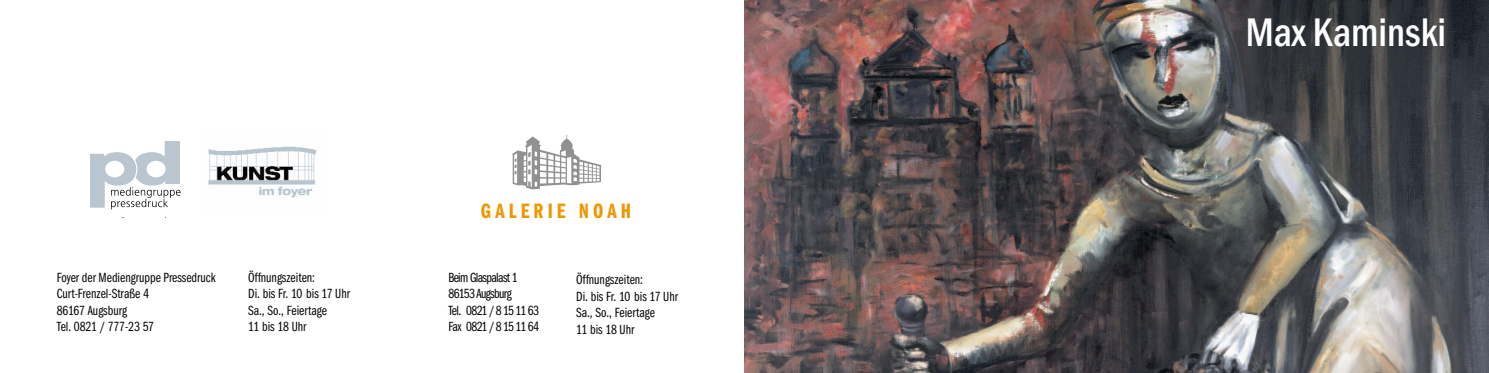
<style>
.page{position:relative;width:1489px;height:373px;background:#fff}
.page>*{position:absolute;margin:0;border:0;box-sizing:border-box;transform-origin:0 0}
.t1{font:500 condensed 41.25px "Franklin Gothic Itc T";color:#fff;scale:.95 1}
.t2{font:600 extra-condensed 21.5px "Franklin Gothic Itc T";letter-spacing:.19em;color:#ee9700}
.t3{font:extra-condensed 13.75px/16.5px "Franklin Gothic Itc T";color:#000}
.t4{font:extra-condensed 13.75px/16.5px "Franklin Gothic Itc T";letter-spacing:-.045em;color:#000}
</style>
<div class="page">
<img style="left:744px;top:1px;width:744px;height:371px">
<svg style="left:512px;top:134px;width:89px;height:55px"></svg>
<img style="left:208px;top:146px;width:109px;height:52px">
<svg style="left:90px;top:141px;width:90px;height:68px"></svg>
<p class="t3" style="left:57px;top:269px;width:161px">Foyer der Mediengruppe Pressedruck<br>Curt-Frenzel-Straße 4<br>86167 Augsburg<br>Tel. 0821 / 777-23 57</p>
<p class="t3" style="left:248px;top:269px;width:103px">Öffnungszeiten:<br>Di. bis Fr. 10 bis 17 Uhr<br>Sa., So., Feiertage<br>11 bis 18 Uhr</p>
<h2 class="t2" style="left:481px;top:203px;width:152px">GALERIE NOAH</h2>
<p class="t4" style="left:448px;top:269px;width:92px">Beim Glaspalast 1<br>86153 Augsburg<br>Tel. 0821 / 8 15 11 63<br>Fax 0821 / 8 15 11 64</p>
<p class="t3" style="left:576px;top:272px;width:103px">Öffnungszeiten:<br>Di. bis Fr. 10 bis 17 Uhr<br>Sa., So., Feiertage<br>11 bis 18 Uhr</p>
<h1 class="t1" style="left:1245px;top:19px;width:212px">Max Kaminski</h1>
</div>
